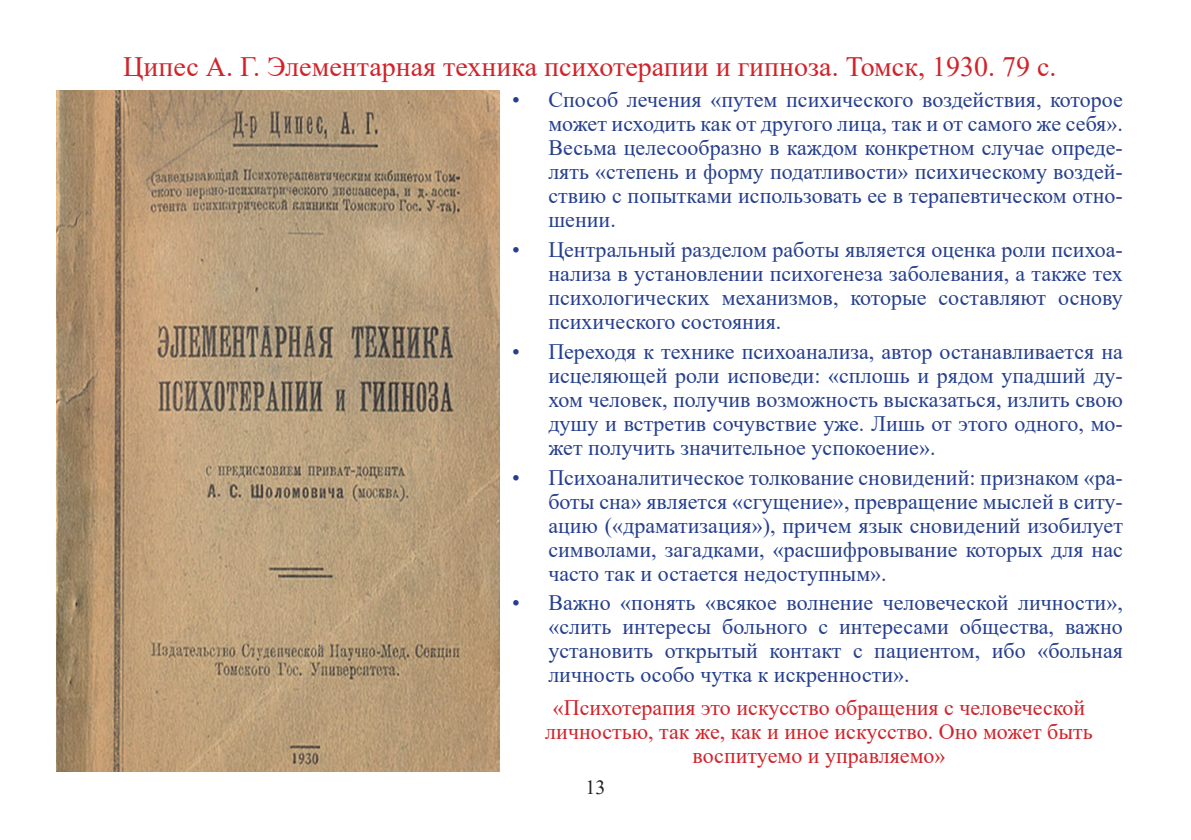
<style>
.page{position:relative;width:1191px;height:840px;background:#fff}
.page>*{position:absolute;margin:0;border:0;box-sizing:border-box;transform-origin:0 0}
.t1{font:28px "Times New Roman";color:#d1232a}
.t2{font:22px/24px "Times New Roman";color:#253f8e;text-align:justify}
.t3{font:22px/24px "Times New Roman";color:#d1232a;text-align:center}
.t4{font:20px "Times New Roman";color:#231f20}
</style>
<div class="page">
<img style="left:57px;top:91px;width:442px;height:680px">
<p class="t1" style="left:123px;top:47px;width:935px">Ципес А. Г. Элементарная техника психотерапии и гипноза. Томск, 1930. 79 с.</p>
<p class="t2" style="left:548px;top:87px;width:576px;text-indent:-36px">• Способ лечения «путем психического воздействия, которое может исходить как от другого лица, так и от самого же себя».<br>Весьма целесообразно в каждом конкретном случае опреде&shy;лять «степень и форму податливости» психическому воздей&shy;ствию с попытками использовать ее в терапевтическом отно&shy;шении.</p>
<p class="t2" style="left:548px;top:237px;width:576px;text-indent:-36px">• Центральный разделом работы является оценка роли психоа&shy;нализа в установлении психогенеза заболевания, а также тех психологических механизмов, которые составляют основу психического состояния.</p>
<p class="t2" style="left:548px;top:338px;width:576px;text-indent:-36px">• Переходя к технике психоанализа, автор останавливается на исцеляющей роли исповеди: «сплошь и рядом упадший ду&shy;хом человек, получив возможность высказаться, излить свою душу и встретив сочувствие уже. Лишь от этого одного, мо&shy;жет получить значительное успокоение».</p>
<p class="t2" style="left:548px;top:464px;width:576px;text-indent:-36px">• Психоаналитическое толкование сновидений: признаком «ра&shy;боты сна» является «сгущение», превращение мыслей в ситу&shy;ацию («драматизация»), причем язык сновидений изобилует символами, загадками, «расшифровывание которых для нас часто так и остается недоступным».</p>
<p class="t2" style="left:548px;top:590px;width:576px;text-indent:-36px">• Важно «понять «всякое волнение человеческой личности», «слить интересы больного с интересами общества, важно установить открытый контакт с пациентом, ибо «больная личность особо чутка к искренности».</p>
<p class="t3" style="left:545px;top:694px;width:549px">«Психотерапия это искусство обращения с человеческой личностью, так же, как и иное искусство. Оно может быть воспитуемо и управляемо»</p>
<p class="t4" style="left:585px;top:773px;width:21px">13</p>
</div>
